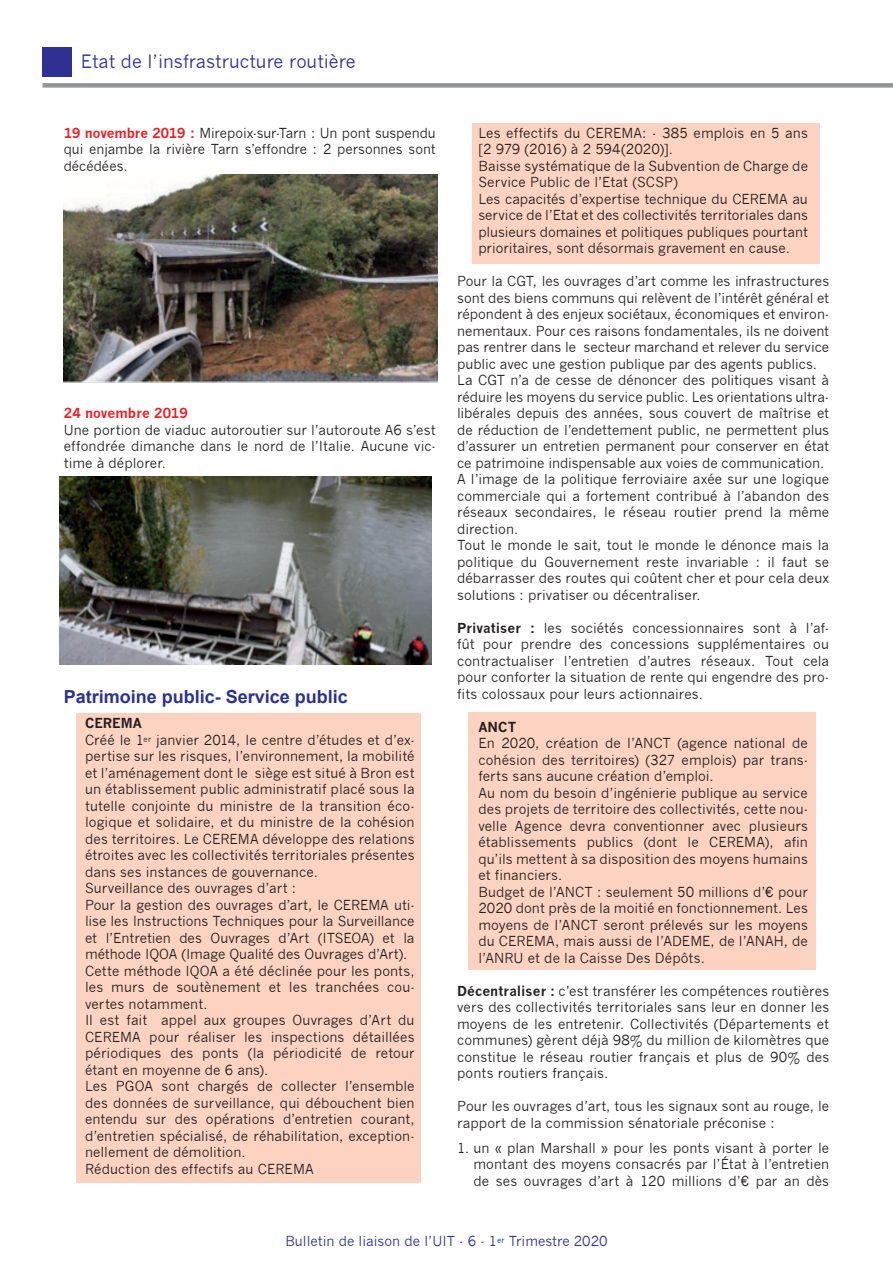
<style>
.page{position:relative;width:893px;height:1263px;background:#fff}
.page>*{position:absolute;margin:0;border:0;box-sizing:border-box;transform-origin:0 0}
.t1{font:18px "News Gothic";color:#2e3092}
.inter_titre{font:700 18px "Arial";color:#2e3092}
.new_gothic_9{font:13.5px/16.5px "News Gothic";letter-spacing:.005em;color:#231f20;text-align:justify}
.t2{font:13.5px "News Gothic";color:#2e3092}
.new_gothic_9-2{font:700 13.5px "News Gothic";letter-spacing:.005em;color:#ee1d23}
.new_gothic_9-3{font:700 13.5px "News Gothic";letter-spacing:.005em;color:#231f20}
.s1{font-weight:700;color:#ee1d23}
.s2{font-weight:700}
</style>
<div class="page">
<div style="left:43px;top:83px;width:850px;height:5px;background:#939598"></div>
<div style="left:43px;top:47px;width:29px;height:30px;background:#2e3092"></div>
<div style="left:472px;top:123px;width:348px;height:141px;background:#fcd2c0"></div>
<div style="left:468px;top:712px;width:347px;height:257px;background:#fcd2c0"></div>
<div style="left:77px;top:713px;width:344px;height:470px;background:#fcd2c0"></div>
<img style="left:64px;top:174px;width:374px;height:209px">
<img style="left:60px;top:476px;width:371px;height:188px">
<p class="t1" style="left:81px;top:51px;width:276px">Etat de l’insfrastructure routière</p>
<p class="new_gothic_9" style="left:64px;top:125px;width:374px"><span class="s1">19 novembre 2019 :</span> Mirepoix-sur-Tarn : Un pont suspendu qui enjambe la rivière Tarn s’effondre : 2 personnes sont décédées.</p>
<p class="new_gothic_9-2" style="left:64px;top:405px;width:126px">24 novembre 2019</p>
<p class="new_gothic_9" style="left:64px;top:422px;width:374px">Une portion de viaduc autoroutier sur l’autoroute A6 s’est effondrée dimanche dans le nord de l’Italie. Aucune vic&shy;time à déplorer.</p>
<p class="inter_titre" style="left:64px;top:687px;width:286px">Patrimoine public- Service public</p>
<p class="new_gothic_9-3" style="left:85px;top:715px;width:59px">CEREMA</p>
<p class="new_gothic_9" style="left:85px;top:732px;width:331px">Créé le 1<sup>er</sup> janvier 2014, le centre d’études et d’ex&shy;pertise sur les risques, l’environnement, la mobilité et l’aménagement dont le siège est situé à Bron est un établissement public administratif placé sous la tutelle conjointe du ministre de la transition éco&shy;logique et solidaire, et du ministre de la cohésion des territoires. Le CEREMA développe des relations étroites avec les collectivités territoriales présentes dans ses instances de gouvernance.</p>
<p class="new_gothic_9" style="left:85px;top:880px;width:213px">Surveillance des ouvrages d’art :</p>
<p class="new_gothic_9" style="left:85px;top:897px;width:331px">Pour la gestion des ouvrages d’art, le CEREMA uti&shy;lise les Instructions Techniques pour la Surveillance et l’Entretien des Ouvrages d’Art (ITSEOA) et la méthode IQOA (Image Qualité des Ouvrages d’Art).</p>
<p class="new_gothic_9" style="left:85px;top:963px;width:331px">Cette méthode IQOA a été déclinée pour les ponts, les murs de soutènement et les tranchées cou&shy;vertes notamment.</p>
<p class="new_gothic_9" style="left:85px;top:1012px;width:331px">Il est fait appel aux groupes Ouvrages d’Art du CEREMA pour réaliser les inspections détaillées périodiques des ponts (la périodicité de retour étant en moyenne de 6 ans).</p>
<p class="new_gothic_9" style="left:85px;top:1078px;width:331px">Les PGOA sont chargés de collecter l’ensemble des données de surveillance, qui débouchent bien entendu sur des opérations d’entretien courant, d’entretien spécialisé, de réhabilitation, exception&shy;nellement de démolition.</p>
<p class="new_gothic_9" style="left:85px;top:1161px;width:230px">Réduction des effectifs au CEREMA</p>
<p class="new_gothic_9" style="left:478px;top:124px;width:331px">Les effectifs du CEREMA: - 385 emplois en 5 ans [2 979 (2016) à 2 594(2020)].</p>
<p class="new_gothic_9" style="left:478px;top:157px;width:331px">Baisse systématique de la Subvention de Charge de<br>Service Public de l’Etat (SCSP)</p>
<p class="new_gothic_9" style="left:478px;top:190px;width:331px">Les capacités d’expertise technique du CEREMA au service de l’Etat et des collectivités territoriales dans plusieurs domaines et politiques publiques pourtant prioritaires, sont désormais gravement en cause.</p>
<p class="new_gothic_9" style="left:457px;top:273px;width:374px">Pour la CGT, les ouvrages d’art comme les infrastructures sont des biens communs qui relèvent de l’intérêt général et répondent à des enjeux sociétaux, économiques et environ&shy;nementaux. Pour ces raisons fondamentales, ils ne doivent pas rentrer dans le secteur marchand et relever du service public avec une gestion publique par des agents publics.</p>
<p class="new_gothic_9" style="left:457px;top:372px;width:374px">La CGT n’a de cesse de dénoncer des politiques visant à réduire les moyens du service public. Les orientations ultra&shy;libérales depuis des années, sous couvert de maîtrise et de réduction de l’endettement public, ne permettent plus d’assurer un entretien permanent pour conserver en état ce patrimoine indispensable aux voies de communication.</p>
<p class="new_gothic_9" style="left:457px;top:471px;width:374px">A l’image de la politique ferroviaire axée sur une logique commerciale qui a fortement contribué à l’abandon des réseaux secondaires, le réseau routier prend la même direction.</p>
<p class="new_gothic_9" style="left:457px;top:537px;width:374px">Tout le monde le sait, tout le monde le dénonce mais la politique du Gouvernement reste invariable : il faut se débarrasser des routes qui coûtent cher et pour cela deux solutions : privatiser ou décentraliser.</p>
<p class="new_gothic_9" style="left:457px;top:619px;width:374px"><span class="s2">Privatiser :</span> les sociétés concessionnaires sont à l’af&shy;fût pour prendre des concessions supplémentaires ou contractualiser l’entretien d’autres réseaux. Tout cela pour conforter la situation de rente qui engendre des pro&shy;fits colossaux pour leurs actionnaires.</p>
<p class="new_gothic_9-3" style="left:478px;top:718px;width:39px">ANCT</p>
<p class="new_gothic_9" style="left:478px;top:735px;width:331px">En 2020, création de l’ANCT (agence national de cohésion des territoires) (327 emplois) par trans&shy;ferts sans aucune création d’emploi.</p>
<p class="new_gothic_9" style="left:478px;top:784px;width:331px">Au nom du besoin d’ingénierie publique au service des projets de territoire des collectivités, cette nou&shy;velle Agence devra conventionner avec plusieurs établissements publics (dont le CEREMA), afin qu’ils mettent à sa disposition des moyens humains et financiers.</p>
<p class="new_gothic_9" style="left:478px;top:883px;width:331px">Budget de l’ANCT : seulement 50 millions d’€ pour 2020 dont près de la moitié en fonctionnement. Les moyens de l’ANCT seront prélevés sur les moyens du CEREMA, mais aussi de l’ADEME, de l’ANAH, de l’ANRU et de la Caisse Des Dépôts.</p>
<p class="new_gothic_9" style="left:457px;top:982px;width:374px"><span class="s2">Décentraliser :</span> c’est transférer les compétences routières vers des collectivités territoriales sans leur en donner les moyens de les entretenir. Collectivités (Départements et communes) gèrent déjà 98% du million de kilomètres que constitue le réseau routier français et plus de 90% des ponts routiers français.</p>
<p class="new_gothic_9" style="left:457px;top:1098px;width:374px">Pour les ouvrages d’art, tous les signaux sont au rouge, le rapport de la commission sénatoriale préconise :</p>
<p class="new_gothic_9" style="left:473px;top:1139px;width:357px;text-indent:-16px">1. un « plan Marshall » pour les ponts visant à porter le montant des moyens consacrés par l’État à l’entretien de ses ouvrages d’art à 120 millions d’€ par an dès</p>
<p class="t2" style="left:285px;top:1233px;width:324px">Bulletin de liaison de l’UIT - 6 - 1<sup>er</sup> Trimestre 2020</p>
</div>
